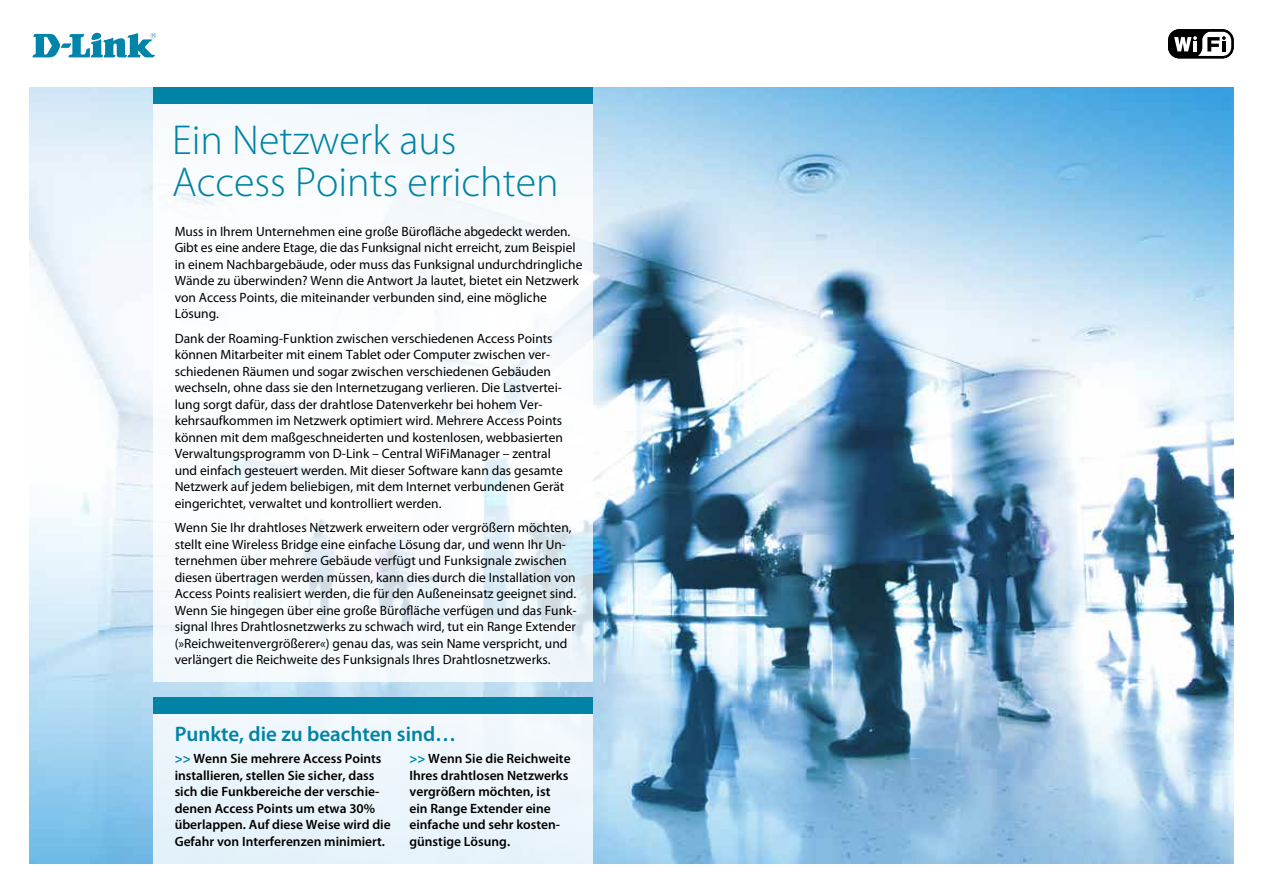
<style>
.page{position:relative;width:1263px;height:893px;background:#fff}
.page>*{position:absolute;margin:0;border:0;box-sizing:border-box;transform-origin:0 0}
.t1{font:300 42px/42px "Myriad Pro";color:#0083a5}
.t2{font:600 21px "Myriad Pro";color:#0083a5}
.t3{font:13.5px/16.5px "Myriad Pro";color:#000}
.t4{font:600 13.5px/16.5px "Myriad Pro";color:#000}
.s1{font-weight:700;color:#0083a5}
</style>
<div class="page">
<img style="left:30px;top:87px;width:1203px;height:776px">
<div style="left:153px;top:704px;width:440px;height:159px;background:#ebf5fb"></div>
<div style="left:153px;top:90px;width:440px;height:591px;background:#fff"></div>
<div style="left:153px;top:87px;width:440px;height:17px;background:#0083a5"></div>
<svg style="left:32px;top:33px;width:124px;height:25px"></svg>
<div style="left:1168px;top:26px;width:65px;height:36px;background:linear-gradient(to right,#fff,#fff)"></div>
<svg style="left:1168px;top:31px;width:65px;height:28px"></svg>
<svg style="left:1168px;top:30px;width:65px;height:28px"></svg>
<div style="left:153px;top:698px;width:440px;height:16px;background:#0083a5"></div>
<h1 class="t1" style="left:172px;top:119px;width:388px">Ein Netzwerk aus<br>Access Points errichten</h1>
<p class="t3" style="left:175px;top:223px;width:409px">Muss in Ihrem Unternehmen eine große Bürofläche abgedeckt werden.<br>Gibt es eine andere Etage, die das Funksignal nicht erreicht, zum Beispiel in einem Nachbargebäude, oder muss das Funksignal undurchdringliche Wände zu überwinden? Wenn die Antwort Ja lautet, bietet ein Netzwerk von Access Points, die miteinander verbunden sind, eine mögliche Lösung.</p>
<p class="t3" style="left:175px;top:330px;width:391px">Dank der Roaming-Funktion zwischen verschiedenen Access Points können Mitarbeiter mit einem Tablet oder Computer zwischen ver&shy;schiedenen Räumen und sogar zwischen verschiedenen Gebäuden wechseln, ohne dass sie den Internetzugang verlieren. Die Lastvertei&shy;lung sorgt dafür, dass der drahtlose Datenverkehr bei hohem Ver&shy;kehrsaufkommen im Netzwerk optimiert wird. Mehrere Access Points können mit dem maßgeschneiderten und kostenlosen, webbasierten Verwaltungsprogramm von D-Link – Central WiFiManager – zentral und einfach gesteuert werden. Mit dieser Software kann das gesamte Netzwerk auf jedem beliebigen, mit dem Internet verbundenen Gerät eingerichtet, verwaltet und kontrolliert werden.</p>
<p class="t3" style="left:175px;top:519px;width:403px">Wenn Sie Ihr drahtloses Netzwerk erweitern oder vergrößern möchten, stellt eine Wireless Bridge eine einfache Lösung dar, und wenn Ihr Un&shy;ternehmen über mehrere Gebäude verfügt und Funksignale zwischen diesen übertragen werden müssen, kann dies durch die Installation von Access Points realisiert werden, die für den Außeneinsatz geeignet sind.<br>Wenn Sie hingegen über eine große Bürofläche verfügen und das Funk&shy;signal Ihres Drahtlosnetzwerks zu schwach wird, tut ein Range Extender (»Reichweitenvergrößerer«) genau das, was sein Name verspricht, und verlängert die Reichweite des Funksignals Ihres Drahtlosnetzwerks.</p>
<h2 class="t2" style="left:175px;top:721px;width:283px">Punkte, die zu beachten sind…</h2>
<p class="t4" style="left:175px;top:750px;width:217px"><span class="s1">&gt;&gt;</span> Wenn Sie mehrere Access Points installieren, stellen Sie sicher, dass sich die Funkbereiche der verschie&shy;denen Access Points um etwa 30% überlappen. Auf diese Weise wird die Gefahr von Interferenzen minimiert.</p>
<p class="t4" style="left:409px;top:750px;width:163px"><span class="s1">&gt;&gt;</span> Wenn Sie die Reichweite<br>Ihres drahtlosen Netzwerks vergrößern möchten, ist ein Range Extender eine einfache und sehr kosten&shy;günstige Lösung.</p>
</div>
